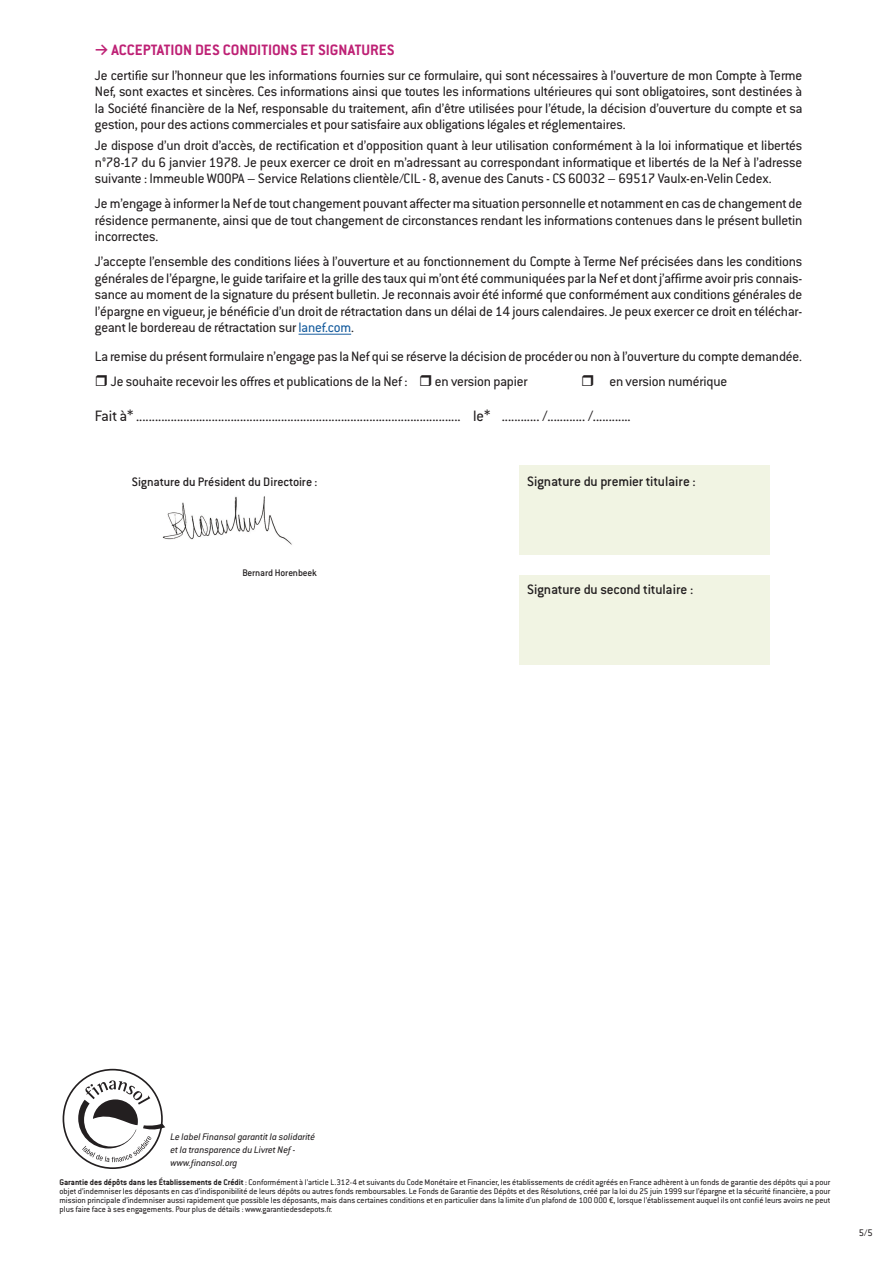
<style>
.page{position:relative;width:893px;height:1263px;background:#fff}
.page>*{position:absolute;margin:0;border:0;box-sizing:border-box;transform-origin:0 0}
.t1{font:16.5px "Conduit ITC Std";color:#231f20}
.t2{font:700 16.5px "Conduit ITC Std";color:#be2175}
.t3{font:15px/16.5px "Conduit ITC Std";letter-spacing:-.01em;color:#231f20;text-align:justify}
.t4{font:500 15px "Conduit ITC Std";letter-spacing:-.01em;color:#231f20}
.t5{font:500 13.5px "Conduit ITC Std";letter-spacing:-.01em;color:#231f20}
.t6{font:italic 10.5px/12.6px "Conduit ITC Std";color:#231f20}
.t7{font:500 10.5px "Conduit ITC Std";letter-spacing:-.015em;color:#231f20}
.t8{font:10.5px "Conduit ITC Std";color:#231f20}
.t9{font:9px/9px "Conduit ITC Std";color:#231f20;text-align:justify}
.s1{font-family:"Rehn";font-weight:500}
.s2{color:#175d9e}
.s3{font-weight:700}
</style>
<div class="page">
<hr style="left:299px;top:334px;width:52px;height:1px;background:#175d9e">
<div style="left:519px;top:465px;width:250px;height:90px;background:#f1f4e3"></div>
<div style="left:519px;top:576px;width:250px;height:89px;background:#f1f4e3"></div>
<img style="left:162px;top:496px;width:130px;height:49px">
<div style="left:63px;top:1069px;width:100px;height:100px;border:2px solid #231f20;border-radius:50%"></div>
<svg style="left:78px;top:1080px;width:87px;height:82px"></svg>
<p class="t2" style="left:95px;top:40px;width:301px"><span class="s1">→</span> ACCEPTATION DES CONDITIONS ET SIGNATURES</p>
<p class="t3" style="left:95px;top:67px;width:709px">Je certifie sur l’honneur que les informations fournies sur ce formulaire, qui sont nécessaires à l’ouverture de mon Compte à Terme Nef, sont exactes et sincères. Ces informations ainsi que toutes les informations ultérieures qui sont obligatoires, sont destinées à la Société financière de la Nef, responsable du traitement, afin d’être utilisées pour l’étude, la décision d’ouverture du compte et sa gestion, pour des actions commerciales et pour satisfaire aux obligations légales et réglementaires.</p>
<p class="t3" style="left:95px;top:137px;width:709px">Je dispose d’un droit d’accès, de rectification et d’opposition quant à leur utilisation conformément à la loi informatique et libertés n°78-17 du 6 janvier 1978. Je peux exercer ce droit en m’adressant au correspondant informatique et libertés de la Nef à l’adresse suivante : Immeuble WOOPA – Service Relations clientèle/CIL - 8, avenue des Canuts - CS 60032 – 69517 Vaulx-en-Velin Cedex.</p>
<p class="t3" style="left:95px;top:195px;width:709px">Je m’engage à informer la Nef de tout changement pouvant affecter ma situation personnelle et notamment en cas de changement de résidence permanente, ainsi que de tout changement de circonstances rendant les informations contenues dans le présent bulletin incorrectes.</p>
<p class="t3" style="left:95px;top:253px;width:709px">J’accepte l’ensemble des conditions liées à l’ouverture et au fonctionnement du Compte à Terme Nef précisées dans les conditions générales de l’épargne, le guide tarifaire et la grille des taux qui m’ont été communiquées par la Nef et dont j’affirme avoir pris connais&shy;sance au moment de la signature du présent bulletin. Je reconnais avoir été informé que conformément aux conditions générales de l’épargne en vigueur, je bénéficie d’un droit de rétractation dans un délai de 14 jours calendaires. Je peux exercer ce droit en téléchar&shy;geant le bordereau de rétractation sur <span class="s2">lanef.com</span>.</p>
<p class="t3" style="left:111px;top:344px;width:693px;line-height:25px;text-indent:-16px">La remise du présent formulaire n’engage pas la Nef qui se réserve la décision de procéder ou non à l’ouverture du compte demandée.<br>Je souhaite recevoir les offres et publications de la Nef :</p>
<p class="t3" style="left:435px;top:373px;width:94px">en version papier</p>
<p class="t3" style="left:609px;top:373px;width:119px">en version numérique</p>
<p class="t1" style="left:95px;top:406px;width:537px">Fait à* ....................................................................................................... le* ............ /............ /............</p>
<p class="t5" style="left:132px;top:474px;width:187px">Signature du Président du Directoire :</p>
<p class="t7" style="left:242px;top:566px;width:76px">Bernard Horenbeek</p>
<p class="t4" style="left:527px;top:472px;width:170px">Signature du premier titulaire :</p>
<p class="t4" style="left:527px;top:580px;width:168px">Signature du second titulaire :</p>
<p class="t6" style="left:170px;top:1130px;width:146px">Le label Finansol garantit la solidarité et la transparence du Livret Nef - www.finansol.org</p>
<p class="t9" style="left:60px;top:1177px;width:772px"><span class="s3">Garantie des dépôts dans les Établissements de Crédit</span> : Conformément à l’article L.312-4 et suivants du Code Monétaire et Financier, les établissements de crédit agréés en France adhèrent à un fonds de garantie des dépôts qui a pour objet d’indemniser les déposants en cas d’indisponibilité de leurs dépôts ou autres fonds remboursables. Le Fonds de Garantie des Dépôts et des Résolutions, créé par la loi du 25 juin 1999 sur l’épargne et la sécurité financière, a pour mission principale d’indemniser aussi rapidement que possible les déposants, mais dans certaines conditions et en particulier dans la limite d’un plafond de 100 000 €, lorsque l’établissement auquel ils ont confié leurs avoirs ne peut plus faire face à ses engagements. Pour plus de détails : www.garantiedesdepots.fr.</p>
<p class="t8" style="left:859px;top:1226px;width:15px">5/5</p>
</div>
